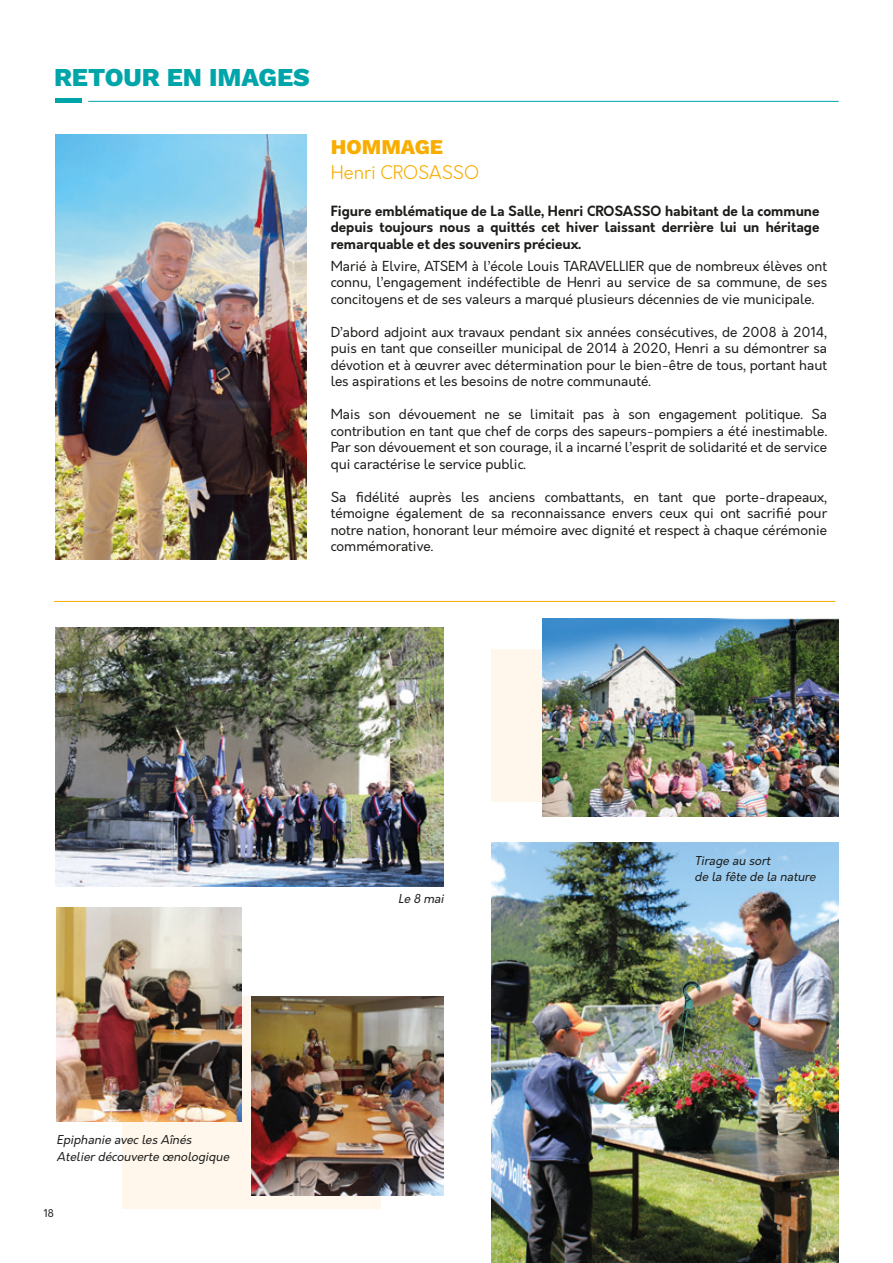
<style>
.page{position:relative;width:893px;height:1263px;background:#fff}
.page>*{position:absolute;margin:0;border:0;box-sizing:border-box;transform-origin:0 0}
.t1{font:800 25.8px "Work Sans";color:#00a5a9}
.t2{font:800 21px "Work Sans";color:#f8ad00}
.t3{font:300 18px "Orkney";color:#f8ad00}
.t4{font:13.5px/16.5px "Orkney";color:#1d1d1b;text-align:justify}
.t5{font:700 13.5px/16.5px "Orkney";color:#1d1d1b;text-align:justify}
.t6{font:italic 12px/16.5px "Orkney";color:#1d1d1b}
.t7{font:10.5px "Orkney";color:#1d1d1b}
</style>
<div class="page">
<div style="left:123px;top:996px;width:258px;height:213px;background:#fff7eb"></div>
<div style="left:491px;top:649px;width:237px;height:153px;background:#fff7eb"></div>
<img style="left:55px;top:134px;width:252px;height:426px">
<img style="left:57px;top:908px;width:184px;height:213px">
<img style="left:252px;top:996px;width:192px;height:200px">
<img style="left:56px;top:627px;width:388px;height:259px">
<img style="left:491px;top:843px;width:348px;height:420px">
<hr style="left:54px;top:601px;width:781px;height:1px;background:#f8ad00">
<img style="left:542px;top:619px;width:296px;height:197px">
<hr style="left:88px;top:101px;width:751px;height:1px;background:#00a5a9">
<hr style="left:55px;top:99px;width:27px;height:4px;background:#00a5a9">
<p class="t1" style="left:54px;top:58px;width:257px">RETOUR EN IMAGES</p>
<p class="t2" style="left:331px;top:131px;width:114px">HOMMAGE</p>
<p class="t3" style="left:331px;top:161px;width:150px">Henri CROSASSO</p>
<p class="t5" style="left:331px;top:203px;width:490px">Figure emblématique de La Salle, Henri CROSASSO habitant de la commune depuis toujours nous a quittés cet hiver laissant derrière lui un héritage remarquable et des souvenirs précieux.</p>
<p class="t4" style="left:331px;top:258px;width:498px">Marié à Elvire, ATSEM à l’école Louis TARAVELLIER que de nombreux élèves ont connu, l’engagement indéfectible de Henri au service de sa commune, de ses concitoyens et de ses valeurs a marqué plusieurs décennies de vie municipale.</p>
<p class="t4" style="left:331px;top:324px;width:498px">D’abord adjoint aux travaux pendant six années consécutives, de 2008 à 2014, puis en tant que conseiller municipal de 2014 à 2020, Henri a su démontrer sa dévotion et à œuvrer avec détermination pour le bien-être de tous, portant haut les aspirations et les besoins de notre communauté.</p>
<p class="t4" style="left:331px;top:406px;width:498px">Mais son dévouement ne se limitait pas à son engagement politique. Sa contribution en tant que chef de corps des sapeurs-pompiers a été inestimable.<br>Par son dévouement et son courage, il a incarné l’esprit de solidarité et de service qui caractérise le service public.</p>
<p class="t4" style="left:331px;top:489px;width:498px">Sa fidélité auprès les anciens combattants, en tant que porte-drapeaux, témoigne également de sa reconnaissance envers ceux qui ont sacrifié pour notre nation, honorant leur mémoire avec dignité et respect à chaque cérémonie commémorative.</p>
<p class="t6" style="left:57px;top:1132px;width:177px">Epiphanie avec les Aînés<br>Atelierdécouverte œnologique</p>
<p class="t7" style="left:44px;top:1206px;width:12px">18</p>
<p class="t6" style="left:398px;top:890px;width:50px">Le 8 mai</p>
<p class="t6" style="left:694px;top:852px;width:126px">Tirage au sort<br>de la fête de la nature</p>
</div>
